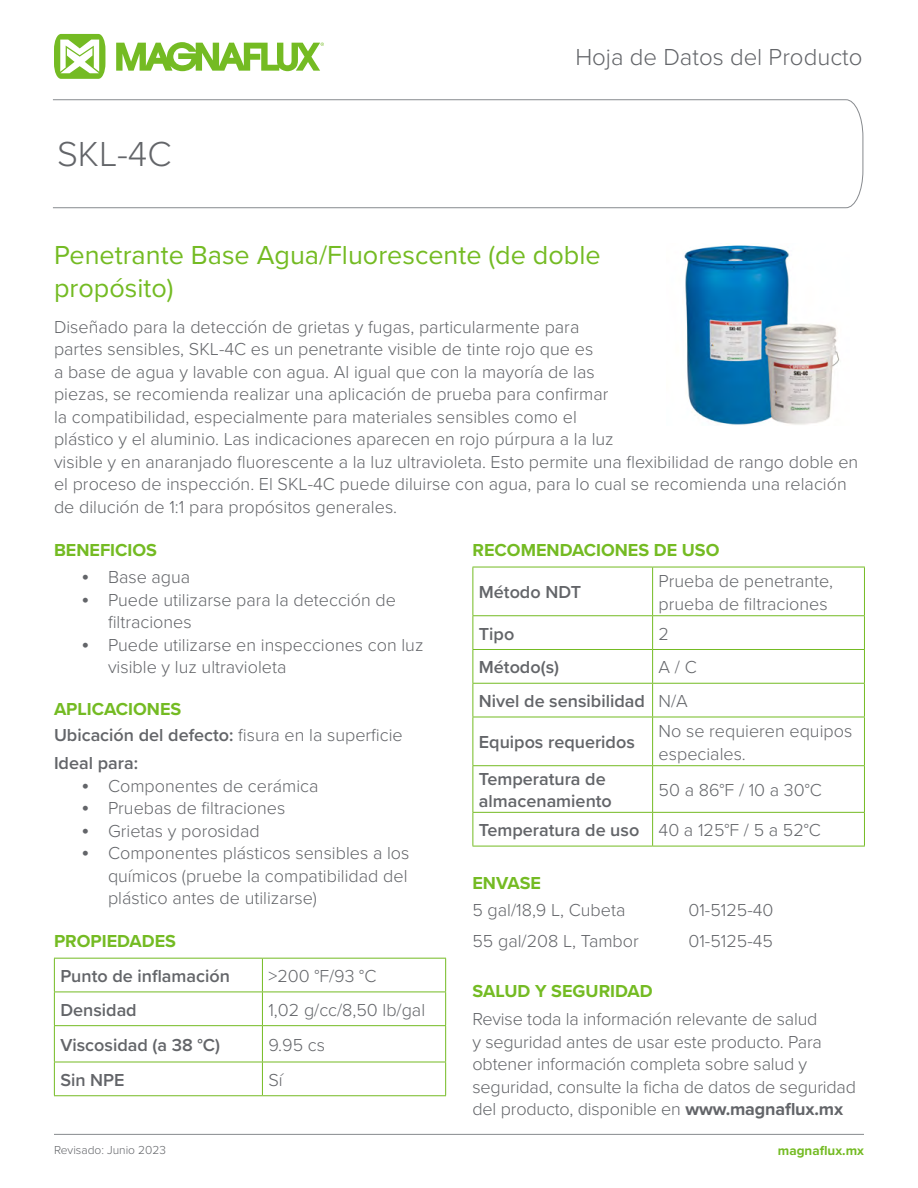
<style>
.page{position:relative;width:918px;height:1188px;background:#fff}
.page>*{position:absolute;margin:0;border:0;box-sizing:border-box;transform-origin:0 0}
.t1{font:300 36px "Proxima Nova";color:#636569}
.t2{font:27px/32.4px "Proxima Nova";color:#74bb23}
.t3{font:300 24px "Proxima Nova";color:#636569}
.t4{font:300 18px/22.5px "Proxima Nova";color:#636569}
.t5{font:600 18px/26px "Proxima Nova";color:#636569}
.t6{font:700 18px "Proxima Nova";color:#74bb23}
.t7{font:700 13.5px "Proxima Nova";color:#74bb23}
.t8{font:300 12px "Proxima Nova";color:#636569}
.s1{font-size:24px}
.s2{font-weight:700;color:#74bb23}
.s3{font-weight:300}
.s4{font-weight:700}
</style>
<div class="page">
<svg style="left:116px;top:42px;width:208px;height:29px"></svg>
<svg style="left:54px;top:34px;width:51px;height:45px"></svg>
<hr style="left:54px;top:1134px;width:810px;height:1px;background:#878a8e">
<svg style="left:53px;top:99px;width:811px;height:109px"></svg>
<hr style="left:54px;top:958px;width:208px;height:1px;background:#74bb23">
<hr style="left:54px;top:959px;width:1px;height:33px;background:#74bb23">
<hr style="left:262px;top:958px;width:184px;height:1px;background:#74bb23">
<hr style="left:262px;top:959px;width:1px;height:33px;background:#74bb23">
<hr style="left:445px;top:959px;width:1px;height:33px;background:#74bb23">
<hr style="left:54px;top:992px;width:208px;height:1px;background:#74bb23">
<hr style="left:54px;top:992px;width:1px;height:33px;background:#74bb23">
<hr style="left:262px;top:992px;width:184px;height:1px;background:#74bb23">
<hr style="left:262px;top:992px;width:1px;height:33px;background:#74bb23">
<hr style="left:445px;top:992px;width:1px;height:33px;background:#74bb23">
<hr style="left:54px;top:1025px;width:208px;height:1px;background:#74bb23">
<hr style="left:54px;top:1026px;width:1px;height:36px;background:#74bb23">
<hr style="left:262px;top:1025px;width:184px;height:1px;background:#74bb23">
<hr style="left:262px;top:1026px;width:1px;height:36px;background:#74bb23">
<hr style="left:445px;top:1026px;width:1px;height:36px;background:#74bb23">
<hr style="left:54px;top:1062px;width:208px;height:1px;background:#74bb23">
<hr style="left:54px;top:1062px;width:1px;height:33px;background:#74bb23">
<hr style="left:262px;top:1062px;width:184px;height:1px;background:#74bb23">
<hr style="left:262px;top:1062px;width:1px;height:33px;background:#74bb23">
<hr style="left:445px;top:1062px;width:1px;height:33px;background:#74bb23">
<hr style="left:54px;top:1095px;width:208px;height:1px;background:#74bb23">
<hr style="left:262px;top:1095px;width:184px;height:1px;background:#74bb23">
<hr style="left:472px;top:567px;width:181px;height:1px;background:#74bb23">
<hr style="left:472px;top:567px;width:1px;height:48px;background:#74bb23">
<hr style="left:653px;top:567px;width:212px;height:1px;background:#74bb23">
<hr style="left:652px;top:567px;width:1px;height:48px;background:#74bb23">
<hr style="left:864px;top:567px;width:1px;height:48px;background:#74bb23">
<hr style="left:472px;top:615px;width:181px;height:1px;background:#74bb23">
<hr style="left:472px;top:616px;width:1px;height:33px;background:#74bb23">
<hr style="left:653px;top:615px;width:212px;height:1px;background:#74bb23">
<hr style="left:652px;top:616px;width:1px;height:33px;background:#74bb23">
<hr style="left:864px;top:616px;width:1px;height:33px;background:#74bb23">
<hr style="left:472px;top:649px;width:181px;height:1px;background:#74bb23">
<hr style="left:472px;top:650px;width:1px;height:33px;background:#74bb23">
<hr style="left:653px;top:649px;width:212px;height:1px;background:#74bb23">
<hr style="left:652px;top:650px;width:1px;height:33px;background:#74bb23">
<hr style="left:864px;top:650px;width:1px;height:33px;background:#74bb23">
<hr style="left:472px;top:683px;width:181px;height:1px;background:#74bb23">
<hr style="left:472px;top:684px;width:1px;height:33px;background:#74bb23">
<hr style="left:653px;top:683px;width:212px;height:1px;background:#74bb23">
<hr style="left:652px;top:684px;width:1px;height:33px;background:#74bb23">
<hr style="left:864px;top:684px;width:1px;height:33px;background:#74bb23">
<hr style="left:472px;top:717px;width:181px;height:1px;background:#74bb23">
<hr style="left:472px;top:717px;width:1px;height:48px;background:#74bb23">
<hr style="left:653px;top:717px;width:212px;height:1px;background:#74bb23">
<hr style="left:652px;top:717px;width:1px;height:48px;background:#74bb23">
<hr style="left:864px;top:717px;width:1px;height:48px;background:#74bb23">
<hr style="left:472px;top:765px;width:181px;height:1px;background:#74bb23">
<hr style="left:472px;top:766px;width:1px;height:46px;background:#74bb23">
<hr style="left:653px;top:765px;width:212px;height:1px;background:#74bb23">
<hr style="left:652px;top:766px;width:1px;height:46px;background:#74bb23">
<hr style="left:864px;top:766px;width:1px;height:46px;background:#74bb23">
<hr style="left:472px;top:812px;width:181px;height:1px;background:#74bb23">
<hr style="left:472px;top:813px;width:1px;height:33px;background:#74bb23">
<hr style="left:653px;top:812px;width:212px;height:1px;background:#74bb23">
<hr style="left:652px;top:813px;width:1px;height:33px;background:#74bb23">
<hr style="left:864px;top:813px;width:1px;height:33px;background:#74bb23">
<hr style="left:472px;top:846px;width:181px;height:1px;background:#74bb23">
<hr style="left:653px;top:846px;width:212px;height:1px;background:#74bb23">
<img style="left:684px;top:245px;width:156px;height:181px">
<h1 class="t1" style="left:57px;top:127px;width:116px">SKL-4C</h1>
<h3 class="t3" style="left:575px;top:39px;width:289px">Hoja de Datos del Producto</h3>
<h2 class="t2" style="left:54px;top:238px;width:548px">Penetrante Base Agua/Fluorescente (de doble propósito)</h2>
<p class="t4" style="left:54px;top:314px;width:806px">Diseñado para la detección de grietas y fugas, particularmente para<br>partes sensibles, SKL-4C es un penetrante visible de tinte rojo que es<br>a base de agua y lavable con agua. Al igual que con la mayoría de las<br>piezas, se recomienda realizar una aplicación de prueba para confirmar<br>la compatibilidad, especialmente para materiales sensibles como el<br>plástico y el aluminio. Las indicaciones aparecen en rojo púrpura a la luz<br>visible y en anaranjado fluorescente a la luz ultravioleta. Esto permite una flexibilidad de rango doble en el proceso de inspección. El SKL-4C puede diluirse con agua, para lo cual se recomienda una relación de dilución de 1:1 para propósitos generales.</p>
<p class="t6" style="left:54px;top:537px;width:105px">BENEFICIOS</p>
<p class="t4" style="left:81px;top:565px;width:111px"><span class="s1">•</span> Base agua</p>
<p class="t4" style="left:108px;top:587px;width:289px;text-indent:-27px"><span class="s1">•</span> Puede utilizarse para la detección de filtraciones</p>
<p class="t4" style="left:108px;top:632px;width:317px;text-indent:-27px"><span class="s1">•</span> Puede utilizarse en inspecciones con luz visible y luz ultravioleta</p>
<p class="t5" style="left:54px;top:696px;width:350px"><span class="s2">APLICACIONES<br></span>Ubicación del defecto: <span class="s3">fisura en la superficie</span></p>
<p class="t5" style="left:54px;top:750px;width:86px">Ideal para:</p>
<p class="t4" style="left:81px;top:774px;width:239px"><span class="s1">•</span> Componentes de cerámica</p>
<p class="t4" style="left:81px;top:796px;width:206px"><span class="s1">•</span> Pruebas de filtraciones</p>
<p class="t4" style="left:81px;top:819px;width:180px"><span class="s1">•</span> Grietas y porosidad</p>
<p class="t4" style="left:108px;top:841px;width:303px;text-align:justify;text-indent:-27px"><span class="s1">•</span> Componentes plásticos sensibles a los químicos (pruebe la compatibilidad del plástico antes de utilizarse)</p>
<p class="t6" style="left:54px;top:928px;width:124px">PROPIEDADES</p>
<p class="t5" style="left:60px;top:963px;width:171px">Punto de inflamación</p>
<p class="t4" style="left:268px;top:964px;width:110px">&gt;200 °F/93 °C</p>
<p class="t5" style="left:60px;top:996px;width:78px">Densidad</p>
<p class="t4" style="left:268px;top:998px;width:158px">1,02 g/cc/8,50 lb/gal</p>
<p class="t5" style="left:60px;top:1031px;width:161px">Viscosidad (a 38 °C)</p>
<p class="t4" style="left:268px;top:1033px;width:58px">9.95 cs</p>
<p class="t5" style="left:60px;top:1067px;width:66px">Sin NPE</p>
<p class="t4" style="left:268px;top:1068px;width:16px">Sí</p>
<p class="t6" style="left:473px;top:537px;width:249px">RECOMENDACIONES DE USO</p>
<p class="t5" style="left:479px;top:579px;width:104px">Método NDT</p>
<p class="t4" style="left:659px;top:569px;width:176px">Prueba de penetrante, prueba de filtraciones</p>
<p class="t5" style="left:479px;top:620px;width:37px">Tipo</p>
<p class="t4" style="left:659px;top:622px;width:12px">2</p>
<p class="t5" style="left:479px;top:654px;width:82px">Método(s)</p>
<p class="t5" style="left:479px;top:650px;width:219px;line-height:33.8px;text-indent:180px"><span class="s3">A / C<br></span>Nivel de sensibilidad <span class="s3">N/A</span></p>
<p class="t5" style="left:479px;top:729px;width:158px">Equipos requeridos</p>
<p class="t4" style="left:659px;top:719px;width:195px">No se requieren equipos especiales.</p>
<p class="t5" style="left:479px;top:768px;width:135px;line-height:21.6px">Temperatura de almacenamiento</p>
<p class="t4" style="left:659px;top:778px;width:165px">50 a 86°F / 10 a 30°C</p>
<p class="t5" style="left:479px;top:817px;width:344px">Temperatura de uso <span class="s3">40 a 125°F / 5 a 52°C</span></p>
<p class="t6" style="left:473px;top:870px;width:70px">ENVASE</p>
<p class="t4" style="left:473px;top:898px;width:154px">5 gal/18,9 L, Cubeta</p>
<p class="t4" style="left:689px;top:898px;width:86px">01-5125-40</p>
<p class="t4" style="left:473px;top:929px;width:168px">55 gal/208 L, Tambor</p>
<p class="t4" style="left:689px;top:929px;width:86px">01-5125-45</p>
<p class="t6" style="left:473px;top:978px;width:182px">SALUD Y SEGURIDAD</p>
<p class="t4" style="left:473px;top:1007px;width:385px">Revise toda la información relevante de salud<br>y seguridad antes de usar este producto. Para obtener información completa sobre salud y seguridad, consulte la ficha de datos de seguridad del producto, disponible en <span class="s4">www.magnaflux.mx</span></p>
<p class="t8" style="left:54px;top:1141px;width:114px">Revisado: Junio 2023</p>
<p class="t7" style="left:778px;top:1141px;width:88px">magnaflux.mx</p>
</div>
